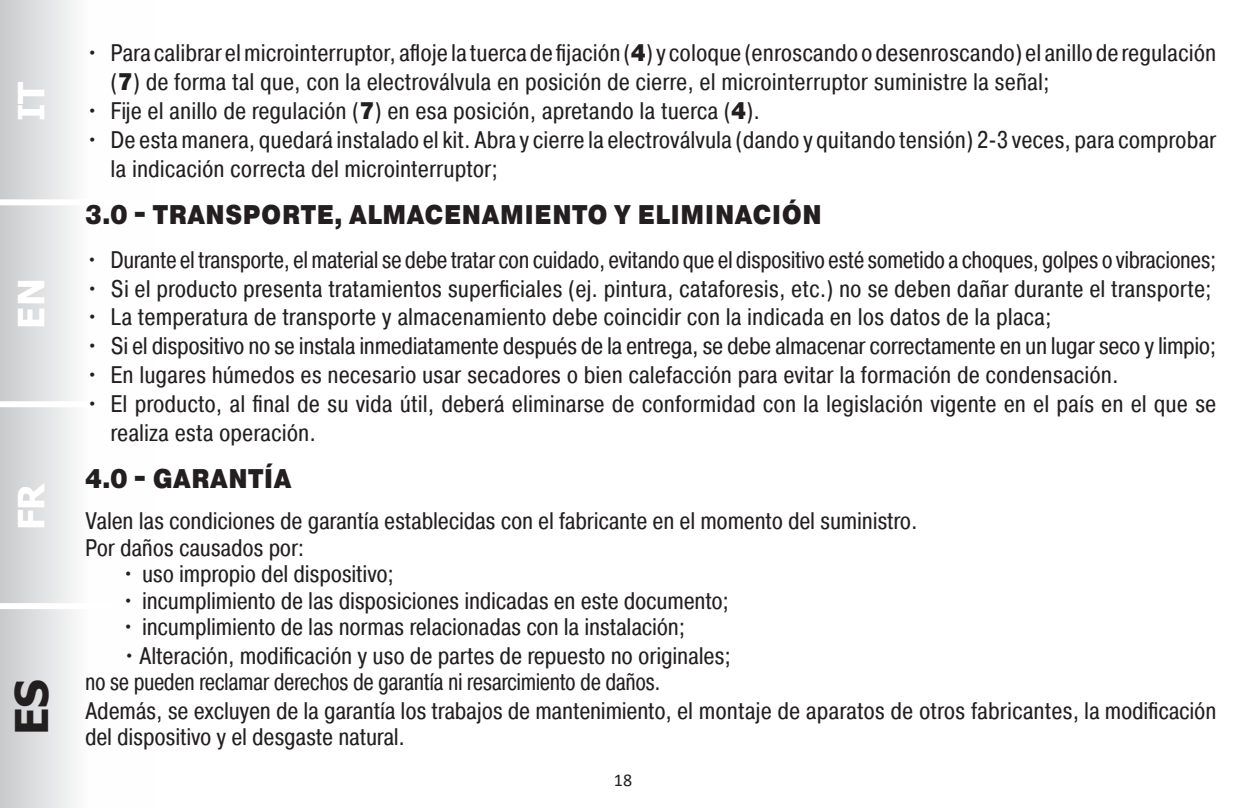
<style>
.page{position:relative;width:1259px;height:808px;background:#fff}
.page>*{position:absolute;margin:0;border:0;box-sizing:border-box;transform-origin:0 0}
.t1{font:700 45px "Tahoma";color:#231f20}
.t2{font:700 36px "Tahoma";color:#fff}
.t3{font:900 27px "Pragmatica Cond";letter-spacing:.01em;color:#231f20}
.t4{font:24px/28.8px "Pragmatica Cond";color:#231f20}
.t5{font:24px "Pragmatica Cond";letter-spacing:-.02em;color:#231f20;scale:.96 1}
.t6{font:24px "Pragmatica Cond";letter-spacing:-.02em;color:#231f20}
.t7{font:24px "Pragmatica Cond";letter-spacing:-.02em;color:#231f20;scale:.93 1}
.t8{font:18px "Calibri";color:#231f20}
.s1{font-weight:900}
</style>
<div class="page">
<div style="left:0;top:0;width:157px;height:808px;background:linear-gradient(to right,#d2d3d5,#fff)"></div>
<div style="left:0;top:603px;width:117px;height:6px;background:#fff"></div>
<div style="left:0;top:401px;width:117px;height:6px;background:#fff"></div>
<div style="left:0;top:199px;width:117px;height:6px;background:#fff"></div>
<h2 class="t2" style="left:6px;top:121px;width:41px;rotate:-90deg">IT</h2>
<h2 class="t2" style="left:6px;top:329px;width:51px;rotate:-90deg">EN</h2>
<h2 class="t2" style="left:6px;top:530px;width:49px;rotate:-90deg">FR</h2>
<h1 class="t1" style="left:0;top:735px;width:58px;rotate:-90deg">ES</h1>
<p class="t4" style="left:111px;top:39px;width:1107px;text-indent:-26px">• Para calibrar el microinterruptor, afloje la tuerca de fijación (<span class="s1">4</span>) y coloque (enroscando o desenroscando) el anillo de regulación (<span class="s1">7</span>) de forma tal que, con la electroválvula en posición de cierre, el microinterruptor suministre la señal;</p>
<p class="t4" style="left:85px;top:96px;width:676px">• Fije el anillo de regulación (<span class="s1">7</span>) en esa posición, apretando la tuerca (<span class="s1">4</span>).</p>
<p class="t4" style="left:111px;top:125px;width:1107px;text-indent:-26px">• De esta manera, quedará instalado el kit. Abra y cierre la electroválvula (dando y quitando tensión) 2-3 veces, para comprobar la indicación correcta del microinterruptor;</p>
<p class="t3" style="left:85px;top:197px;width:738px">3.0 - TRANSPORTE, ALMACENAMIENTO Y ELIMINACIÓN</p>
<p class="t5" style="left:85px;top:245px;width:1180px">• Durante el transporte, el material se debe tratar con cuidado, evitando que el dispositivo esté sometido a choques, golpes o vibraciones;</p>
<p class="t4" style="left:85px;top:274px;width:1128px">• Si el producto presenta tratamientos superficiales (ej. pintura, cataforesis, etc.) no se deben dañar durante el transporte;</p>
<p class="t4" style="left:85px;top:303px;width:968px">• La temperatura de transporte y almacenamiento debe coincidir con la indicada en los datos de la placa;</p>
<p class="t6" style="left:85px;top:331px;width:1133px">• Si el dispositivo no se instala inmediatamente después de la entrega, se debe almacenar correctamente en un lugar seco y limpio;</p>
<p class="t4" style="left:85px;top:360px;width:1035px">• En lugares húmedos es necesario usar secadores o bien calefacción para evitar la formación de condensación.</p>
<p class="t4" style="left:111px;top:389px;width:1107px;text-indent:-26px">• El producto, al final de su vida útil, deberá eliminarse de conformidad con la legislación vigente en el país en el que se realiza esta operación.</p>
<p class="t3" style="left:85px;top:461px;width:208px">4.0 - GARANTÍA</p>
<p class="t4" style="left:85px;top:507px;width:834px">Valen las condiciones de garantía establecidas con el fabricante en el momento del suministro.</p>
<p class="t4" style="left:85px;top:533px;width:221px">Por daños causados por:</p>
<p class="t4" style="left:121px;top:559px;width:274px">• uso impropio del dispositivo;</p>
<p class="t4" style="left:121px;top:586px;width:609px">• incumplimiento de las disposiciones indicadas en este documento;</p>
<p class="t4" style="left:121px;top:612px;width:566px">• incumplimiento de las normas relacionadas con la instalación;</p>
<p class="t4" style="left:122px;top:641px;width:610px">•Alteración, modificación y uso de partes de repuesto no originales;</p>
<p class="t7" style="left:85px;top:667px;width:620px">no se pueden reclamar derechos de garantía ni resarcimiento de daños.</p>
<p class="t4" style="left:85px;top:697px;width:1133px;line-height:26.4px">Además, se excluyen de la garantía los trabajos de mantenimiento, el montaje de aparatos de otros fabricantes, la modificación del dispositivo y el desgaste natural.</p>
<p class="t8" style="left:614px;top:767px;width:20px">18</p>
</div>
